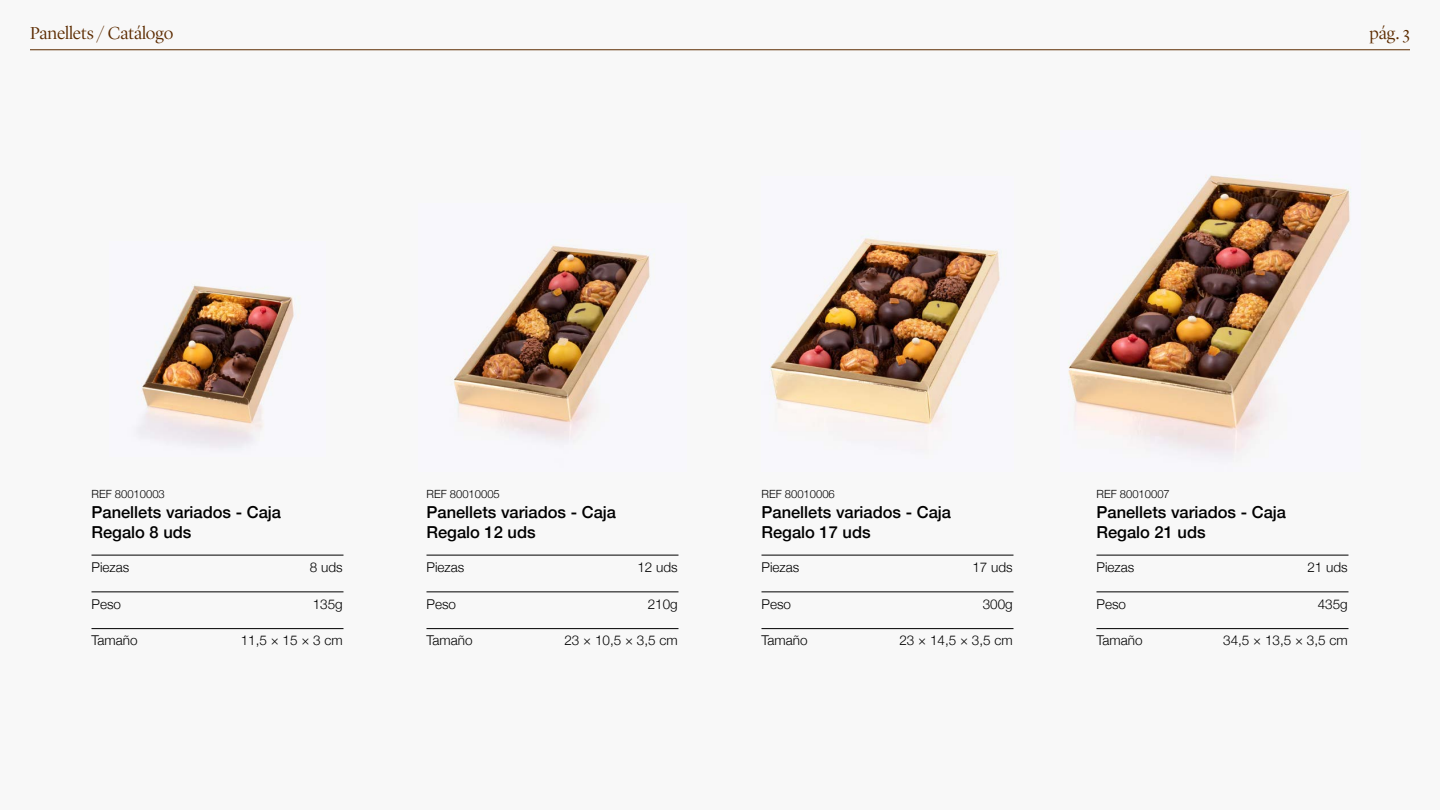
<style>
.page{position:relative;width:1440px;height:810px;background:#f8f8f8}
.page>*{position:absolute;margin:0;border:0;box-sizing:border-box;transform-origin:0 0}
.t1{font:300 18px "Lyon Display";color:#5c2b00}
.t2{font:500 16.5px/19.8px "Helvetica Neue";color:#000}
.t3{font:300 13.5px "Helvetica Neue";color:#000}
.t4{font:300 11.25px "Helvetica Neue";color:#000}
</style>
<div class="page">
<hr style="left:30px;top:49px;width:1380px;height:1px;background:#5c2b00">
<hr style="left:92px;top:555px;width:252px;height:1px;background:#000">
<hr style="left:92px;top:592px;width:252px;height:1px;background:#000">
<hr style="left:92px;top:628px;width:252px;height:1px;background:#000">
<hr style="left:427px;top:555px;width:252px;height:1px;background:#000">
<hr style="left:427px;top:592px;width:252px;height:1px;background:#000">
<hr style="left:427px;top:628px;width:252px;height:1px;background:#000">
<hr style="left:762px;top:555px;width:252px;height:1px;background:#000">
<hr style="left:762px;top:592px;width:252px;height:1px;background:#000">
<hr style="left:762px;top:628px;width:252px;height:1px;background:#000">
<hr style="left:1096px;top:555px;width:252px;height:1px;background:#000">
<hr style="left:1096px;top:592px;width:252px;height:1px;background:#000">
<hr style="left:1096px;top:628px;width:252px;height:1px;background:#000">
<img style="left:140px;top:285px;width:154px;height:162px">
<img style="left:454px;top:245px;width:196px;height:195px">
<img style="left:770px;top:238px;width:230px;height:187px">
<img style="left:1068px;top:175px;width:282px;height:279px">
<h1 class="t1" style="left:30px;top:20px;width:145px">Panellets / Catálogo</h1>
<h1 class="t1" style="left:1369px;top:20px;width:42px">pág. 3</h1>
<p class="t4" style="left:92px;top:485px;width:75px">REF 80010003</p>
<p class="t2" style="left:92px;top:501px;width:191px">Panellets variados - Caja<br>Regalo 8 uds</p>
<p class="t3" style="left:92px;top:556px;width:39px">Piezas</p>
<p class="t3" style="left:310px;top:556px;width:34px">8 uds</p>
<p class="t3" style="left:92px;top:593px;width:31px">Peso</p>
<p class="t3" style="left:313px;top:593px;width:32px">135g</p>
<p class="t3" style="left:92px;top:630px;width:48px">Tamaño</p>
<p class="t3" style="left:241px;top:630px;width:104px">11,5 × 15 × 3 cm</p>
<p class="t4" style="left:427px;top:485px;width:75px">REF 80010005</p>
<p class="t2" style="left:427px;top:501px;width:191px">Panellets variados - Caja<br>Regalo 12 uds</p>
<p class="t3" style="left:427px;top:556px;width:39px">Piezas</p>
<p class="t3" style="left:637px;top:556px;width:42px">12 uds</p>
<p class="t3" style="left:427px;top:593px;width:31px">Peso</p>
<p class="t3" style="left:648px;top:593px;width:32px">210g</p>
<p class="t3" style="left:427px;top:630px;width:48px">Tamaño</p>
<p class="t3" style="left:564px;top:630px;width:115px">23 × 10,5 × 3,5 cm</p>
<p class="t4" style="left:762px;top:485px;width:75px">REF 80010006</p>
<p class="t2" style="left:762px;top:501px;width:191px">Panellets variados - Caja<br>Regalo 17 uds</p>
<p class="t3" style="left:762px;top:556px;width:39px">Piezas</p>
<p class="t3" style="left:972px;top:556px;width:42px">17 uds</p>
<p class="t3" style="left:762px;top:593px;width:31px">Peso</p>
<p class="t3" style="left:983px;top:593px;width:32px">300g</p>
<p class="t3" style="left:762px;top:630px;width:48px">Tamaño</p>
<p class="t3" style="left:899px;top:630px;width:115px">23 × 14,5 × 3,5 cm</p>
<p class="t4" style="left:1096px;top:485px;width:75px">REF 80010007</p>
<p class="t2" style="left:1096px;top:501px;width:191px">Panellets variados - Caja<br>Regalo 21 uds</p>
<p class="t3" style="left:1096px;top:556px;width:39px">Piezas</p>
<p class="t3" style="left:1307px;top:556px;width:42px">21 uds</p>
<p class="t3" style="left:1096px;top:593px;width:31px">Peso</p>
<p class="t3" style="left:1318px;top:593px;width:32px">435g</p>
<p class="t3" style="left:1096px;top:630px;width:48px">Tamaño</p>
<p class="t3" style="left:1223px;top:630px;width:126px">34,5 × 13,5 × 3,5 cm</p>
</div>
